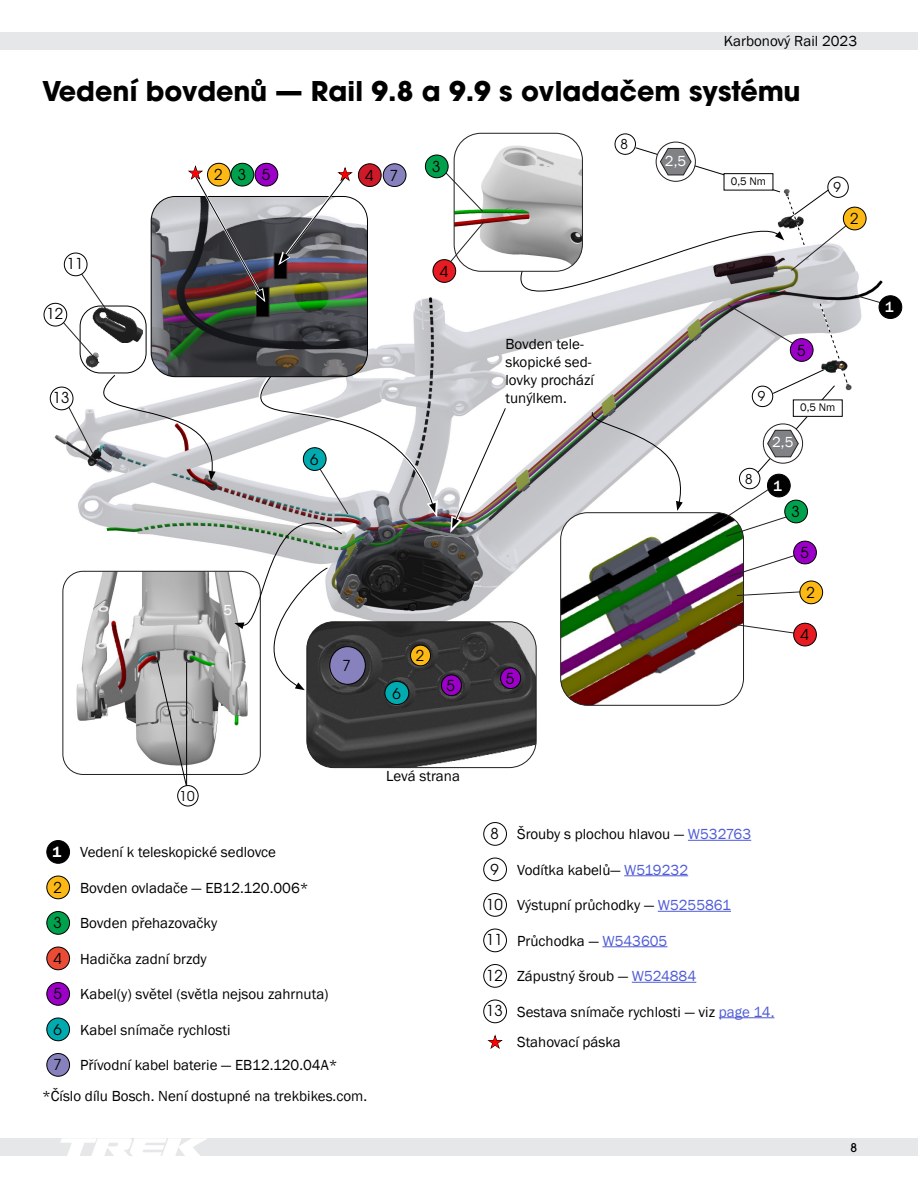
<style>
.page{position:relative;width:918px;height:1188px;background:#fff}
.page>*{position:absolute;margin:0;border:0;box-sizing:border-box;transform-origin:0 0}
.Section_Head{font:700 27px "ITC Avant Garde Pro";color:#000}
.Table_Cell_Left{font:15px "Franklin Gothic";color:#000}
.Body_Straddle{font:15px/18px "Franklin Gothic";color:#000}
.Callout_Number_Black{font:15px "ITC Avant Garde Pro";color:#000}
.Hex{font:15px "Franklin Gothic";color:#fff}
.t1{font:500 15px "Franklin Gothic";color:#fff}
.Callout_Number_Black-2{font:600 15px "Franklin Gothic";color:#fff}
.t2{font:13.5px "ITC Avant Garde Pro";color:#000}
.t3{font:500 12px "ITC Avant Garde Pro";color:#000}
.t4{font:11.25px "Franklin Gothic";color:#000}
.s1{color:#4f5cd6}
</style>
<div class="page">
<div style="left:0;top:32px;width:918px;height:17px;background:#e6e7e9"></div>
<div style="left:0;top:1139px;width:918px;height:17px;background:#e6e7e9"></div>
<svg style="left:61px;top:1139px;width:145px;height:17px"></svg>
<img style="left:43px;top:206px;width:859px;height:425px">
<img style="left:561px;top:513px;width:183px;height:191px">
<div style="left:560px;top:512px;width:184px;height:194px;border:1px solid #231f20;border-radius:27px"></div>
<svg style="left:506px;top:206px;width:274px;height:148px"></svg>
<svg style="left:585px;top:411px;width:110px;height:100px"></svg>
<svg style="left:656px;top:142px;width:39px;height:39px"></svg>
<div style="left:656px;top:142px;width:40px;height:39px;border:1px solid #231f20;border-radius:50%"></div>
<div style="left:615px;top:134px;width:21px;height:21px;border:1px solid #000;border-radius:50%"></div>
<svg style="left:727px;top:551px;width:81px;height:27px"></svg>
<svg style="left:736px;top:590px;width:64px;height:6px"></svg>
<svg style="left:725px;top:622px;width:83px;height:14px"></svg>
<div style="left:800px;top:581px;width:23px;height:23px;background:#fcb814;border-radius:50%"></div>
<div style="left:800px;top:581px;width:23px;height:23px;border:1px solid #000;border-radius:50%"></div>
<div style="left:794px;top:623px;width:22px;height:23px;background:#e71b22;border-radius:50%"></div>
<div style="left:793px;top:623px;width:24px;height:23px;border:1px solid #000;border-radius:50%"></div>
<div style="left:794px;top:541px;width:22px;height:23px;background:#9c00c8;border-radius:50%"></div>
<div style="left:793px;top:541px;width:24px;height:23px;border:1px solid #000;border-radius:50%"></div>
<img style="left:506px;top:622px;width:30px;height:146px">
<div style="left:501px;top:668px;width:20px;height:21px;background:#9c00c8;border-radius:50%"></div>
<div style="left:500px;top:667px;width:21px;height:22px;border:1px solid #000;border-radius:50%"></div>
<img style="left:454px;top:133px;width:128px;height:138px">
<div style="left:454px;top:133px;width:129px;height:139px;border:1px solid #231f20;border-radius:27px"></div>
<svg style="left:44px;top:303px;width:23px;height:23px"></svg>
<div style="left:44px;top:303px;width:23px;height:23px;border:1px solid #000;border-radius:50%"></div>
<svg style="left:854px;top:294px;width:47px;height:15px"></svg>
<div style="left:879px;top:296px;width:23px;height:22px;background:#000;border-radius:50%"></div>
<div style="left:879px;top:295px;width:23px;height:24px;border:1px solid #000;border-radius:50%"></div>
<svg style="left:425px;top:155px;width:23px;height:23px"></svg>
<div style="left:425px;top:155px;width:24px;height:23px;border:1px solid #000;border-radius:50%"></div>
<div style="left:843px;top:207px;width:23px;height:23px;background:#fcb814;border-radius:50%"></div>
<div style="left:843px;top:207px;width:23px;height:23px;border:1px solid #000;border-radius:50%"></div>
<div style="left:177px;top:785px;width:21px;height:21px;border:1px solid #000;border-radius:50%"></div>
<div style="left:50px;top:387px;width:23px;height:23px;border:1px solid #000;border-radius:50%"></div>
<svg style="left:712px;top:303px;width:136px;height:234px"></svg>
<svg style="left:635px;top:147px;width:221px;height:125px"></svg>
<div style="left:47px;top:841px;width:23px;height:22px;background:#000;border-radius:50%"></div>
<div style="left:46px;top:840px;width:24px;height:24px;border:1px solid #000;border-radius:50%"></div>
<div style="left:47px;top:876px;width:23px;height:23px;background:#fcb814;border-radius:50%"></div>
<div style="left:46px;top:876px;width:24px;height:23px;border:1px solid #000;border-radius:50%"></div>
<div style="left:47px;top:912px;width:23px;height:22px;background:#00a14d;border-radius:50%"></div>
<div style="left:46px;top:911px;width:24px;height:24px;border:1px solid #000;border-radius:50%"></div>
<div style="left:47px;top:947px;width:23px;height:23px;background:#ea4b34;border-radius:50%"></div>
<div style="left:46px;top:947px;width:24px;height:23px;border:1px solid #000;border-radius:50%"></div>
<div style="left:47px;top:983px;width:23px;height:22px;background:#9c00c8;border-radius:50%"></div>
<div style="left:46px;top:982px;width:24px;height:24px;border:1px solid #000;border-radius:50%"></div>
<div style="left:47px;top:1018px;width:23px;height:23px;background:#00aaaf;border-radius:50%"></div>
<div style="left:46px;top:1018px;width:24px;height:23px;border:1px solid #000;border-radius:50%"></div>
<div style="left:47px;top:1054px;width:23px;height:22px;background:#8781bd;border-radius:50%"></div>
<div style="left:46px;top:1053px;width:24px;height:24px;border:1px solid #000;border-radius:50%"></div>
<div style="left:483px;top:822px;width:24px;height:24px;border:1px solid #000;border-radius:50%"></div>
<hr style="left:688px;top:840px;width:63px;height:1px;background:#4f5cd6">
<div style="left:483px;top:858px;width:24px;height:23px;border:1px solid #000;border-radius:50%"></div>
<hr style="left:624px;top:875px;width:64px;height:1px;background:#4f5cd6">
<div style="left:483px;top:893px;width:24px;height:24px;border:1px solid #000;border-radius:50%"></div>
<hr style="left:658px;top:911px;width:73px;height:1px;background:#4f5cd6">
<div style="left:483px;top:929px;width:24px;height:23px;border:1px solid #000;border-radius:50%"></div>
<hr style="left:602px;top:946px;width:65px;height:1px;background:#4f5cd6">
<div style="left:483px;top:964px;width:24px;height:24px;border:1px solid #000;border-radius:50%"></div>
<hr style="left:632px;top:982px;width:64px;height:1px;background:#4f5cd6">
<div style="left:483px;top:1000px;width:24px;height:23px;border:1px solid #000;border-radius:50%"></div>
<hr style="left:719px;top:1017px;width:55px;height:1px;background:#4f5cd6">
<svg style="left:51px;top:158px;width:455px;height:637px"></svg>
<p class="Body_Straddle" style="left:724px;top:32px;width:135px">Karbonový Rail 2023</p>
<p class="Section_Head" style="left:42px;top:73px;width:760px">Vedení bovdenů — Rail 9.8 a 9.9 s ovladačem systému</p>
<p class="Callout_Number_Black" style="left:67px;top:254px;width:18px">11</p>
<p class="Callout_Number_Black" style="left:47px;top:304px;width:18px">12</p>
<p class="Callout_Number_Black" style="left:53px;top:388px;width:18px">13</p>
<p class="Callout_Number_Black" style="left:214px;top:165px;width:57px">235</p>
<p class="Callout_Number_Black" style="left:365px;top:166px;width:35px">4 7</p>
<p class="Callout_Number_Black" style="left:432px;top:157px;width:10px">3</p>
<p class="Callout_Number_Black" style="left:440px;top:262px;width:10px">4</p>
<p class="Hex" style="left:223px;top:601px;width:10px">5</p>
<p class="Callout_Number_Black" style="left:310px;top:450px;width:10px">6</p>
<p class="Callout_Number_Black" style="left:343px;top:656px;width:10px">7</p>
<p class="Callout_Number_Black" style="left:392px;top:684px;width:10px">6</p>
<p class="Callout_Number_Black" style="left:416px;top:646px;width:10px">2</p>
<p class="Callout_Number_Black" style="left:447px;top:676px;width:10px">5</p>
<p class="t2" style="left:621px;top:136px;width:9px">8</p>
<p class="Hex" style="left:665px;top:151px;width:23px">2,5</p>
<p class="t4" style="left:731px;top:174px;width:37px">0,5 Nm</p>
<p class="t2" style="left:833px;top:179px;width:9px">9</p>
<p class="Callout_Number_Black" style="left:850px;top:209px;width:10px">2</p>
<p class="Body_Straddle" style="left:505px;top:335px;width:90px">Bovden tele&shy;skopické sed&shy;lovky prochází tunýlkem.</p>
<p class="Callout_Number_Black" style="left:506px;top:669px;width:10px">5</p>
<p class="t2" style="left:758px;top:388px;width:9px">9</p>
<p class="Callout_Number_Black" style="left:797px;top:341px;width:10px">5</p>
<p class="t4" style="left:800px;top:401px;width:37px">0,5 Nm</p>
<p class="t2" style="left:745px;top:470px;width:9px">8</p>
<p class="Hex" style="left:772px;top:433px;width:23px">2,5</p>
<p class="t1" style="left:773px;top:477px;width:10px">1</p>
<p class="Callout_Number_Black" style="left:791px;top:502px;width:10px">3</p>
<p class="Callout_Number_Black" style="left:800px;top:543px;width:10px">5</p>
<p class="Callout_Number_Black" style="left:807px;top:583px;width:10px">2</p>
<p class="Callout_Number_Black" style="left:800px;top:625px;width:10px">4</p>
<p class="t1" style="left:885px;top:298px;width:10px">1</p>
<p class="t2" style="left:180px;top:787px;width:16px">10</p>
<p class="Callout_Number_Black-2" style="left:53px;top:843px;width:10px">1</p>
<p class="Table_Cell_Left" style="left:80px;top:843px;width:197px">Vedení k teleskopické sedlovce</p>
<p class="Callout_Number_Black" style="left:54px;top:878px;width:10px">2</p>
<p class="Table_Cell_Left" style="left:80px;top:878px;width:230px">Bovden ovladače — EB12.120.006*</p>
<p class="Callout_Number_Black" style="left:54px;top:914px;width:10px">3</p>
<p class="Table_Cell_Left" style="left:80px;top:914px;width:139px">Bovden přehazovačky</p>
<p class="Callout_Number_Black" style="left:54px;top:949px;width:10px">4</p>
<p class="Table_Cell_Left" style="left:80px;top:949px;width:128px">Hadička zadní brzdy</p>
<p class="Callout_Number_Black" style="left:54px;top:985px;width:10px">5</p>
<p class="Table_Cell_Left" style="left:80px;top:985px;width:250px">Kabel(y) světel (světla nejsou zahrnuta)</p>
<p class="Callout_Number_Black" style="left:54px;top:1020px;width:10px">6</p>
<p class="Table_Cell_Left" style="left:80px;top:1020px;width:152px">Kabel snímače rychlosti</p>
<p class="Callout_Number_Black" style="left:54px;top:1056px;width:10px">7</p>
<p class="Table_Cell_Left" style="left:80px;top:1056px;width:259px">Přívodní kabel baterie — EB12.120.04A*</p>
<p class="Body_Straddle" style="left:42px;top:1087px;width:327px">*Číslo dílu Bosch. Není dostupné na trekbikes.com.</p>
<p class="Body_Straddle" style="left:386px;top:767px;width:75px">Levá strana</p>
<p class="Callout_Number_Black" style="left:490px;top:825px;width:10px">8</p>
<p class="Table_Cell_Left" style="left:517px;top:825px;width:236px">Šrouby s plochou hlavou — <span class="s1">W532763</span></p>
<p class="Callout_Number_Black" style="left:490px;top:860px;width:10px">9</p>
<p class="Table_Cell_Left" style="left:517px;top:860px;width:172px">Vodítka kabelů— <span class="s1">W519232</span></p>
<p class="Callout_Number_Black" style="left:486px;top:895px;width:18px">10</p>
<p class="Table_Cell_Left" style="left:517px;top:896px;width:215px">Výstupní průchodky — <span class="s1">W5255861</span></p>
<p class="Callout_Number_Black" style="left:486px;top:930px;width:18px">11</p>
<p class="Table_Cell_Left" style="left:517px;top:931px;width:152px">Průchodka — <span class="s1">W543605</span></p>
<p class="Callout_Number_Black" style="left:486px;top:966px;width:18px">12</p>
<p class="Table_Cell_Left" style="left:517px;top:967px;width:181px">Zápustný šroub — <span class="s1">W524884</span></p>
<p class="Callout_Number_Black" style="left:486px;top:1001px;width:18px">13</p>
<p class="Table_Cell_Left" style="left:517px;top:1002px;width:259px">Sestava snímače rychlosti — viz <span class="s1">page 14.</span></p>
<p class="Table_Cell_Left" style="left:517px;top:1033px;width:105px">Stahovací páska</p>
<p class="t3" style="left:851px;top:1140px;width:8px">8</p>
</div>
